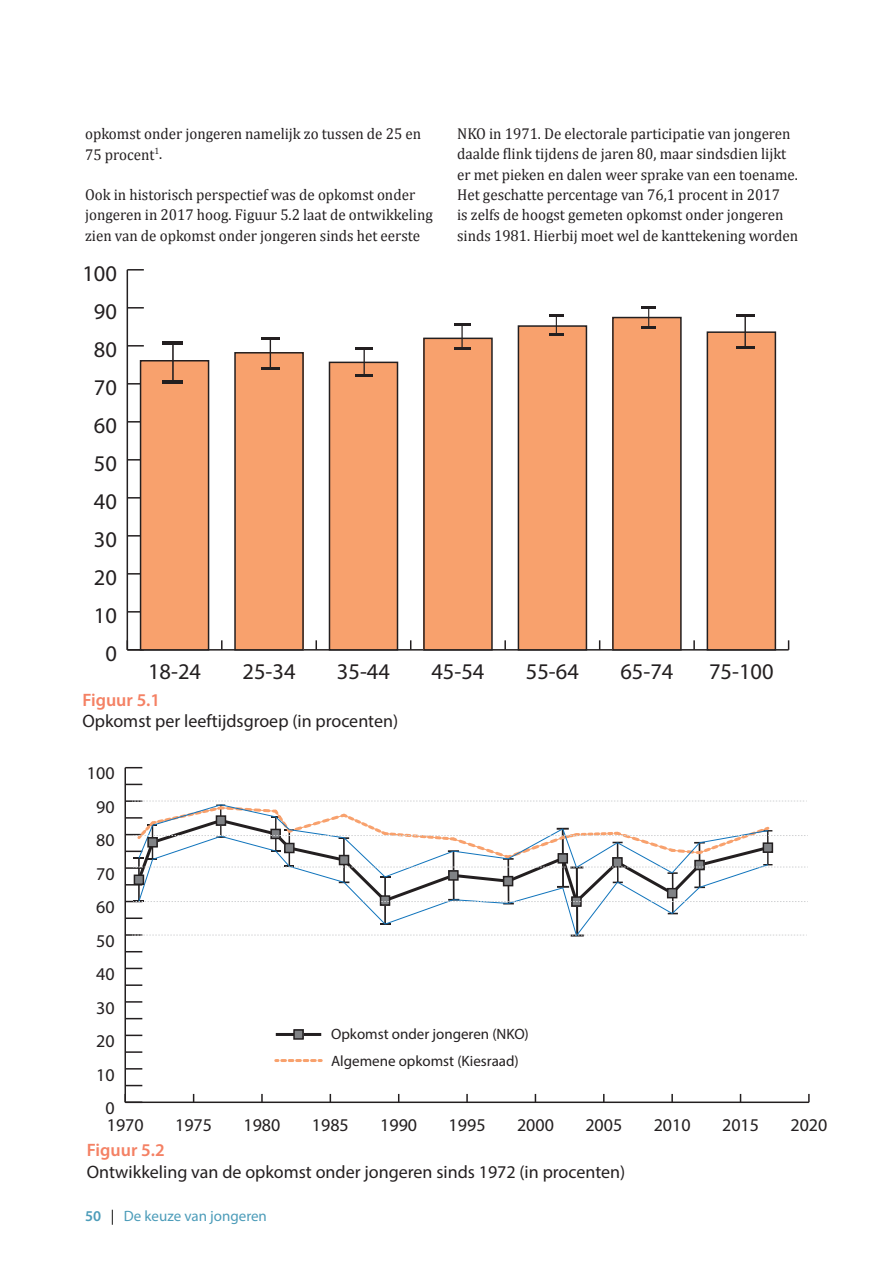
<style>
.page{position:relative;width:893px;height:1263px;background:#fff}
.page>*{position:absolute;margin:0;border:0;box-sizing:border-box;transform-origin:0 0}
.t1{font:22.5px "Myriad Pro";color:#231f20}
.t2{font:18px "Myriad Pro";color:#231f20}
.t3{font:600 18px "Myriad Pro";color:#f48164}
.t4{font:15.75px/20.2px "Cambria";color:#231f20;scale:.95 1}
.t5{font:15px/27.3px "Myriad Pro";color:#231f20}
.t6{font:15px "Myriad Pro";color:#4c9cb9}
.s1{font-weight:600}
.s2{color:#040503}
</style>
<div class="page">
<hr style="left:127px;top:649px;width:662px;height:2px;background:#231f20">
<svg style="left:221px;top:640px;width:2px;height:9px"></svg>
<svg style="left:315px;top:640px;width:2px;height:10px"></svg>
<svg style="left:504px;top:640px;width:2px;height:9px"></svg>
<svg style="left:693px;top:640px;width:2px;height:9px"></svg>
<hr style="left:127px;top:270px;width:1px;height:380px;background:#231f20">
<svg style="left:127px;top:640px;width:13px;height:11px"></svg>
<svg style="left:128px;top:611px;width:12px;height:2px"></svg>
<svg style="left:128px;top:573px;width:12px;height:2px"></svg>
<svg style="left:128px;top:535px;width:12px;height:2px"></svg>
<svg style="left:128px;top:497px;width:12px;height:2px"></svg>
<svg style="left:128px;top:459px;width:12px;height:2px"></svg>
<svg style="left:128px;top:421px;width:12px;height:2px"></svg>
<svg style="left:128px;top:383px;width:12px;height:2px"></svg>
<svg style="left:128px;top:345px;width:16px;height:2px"></svg>
<svg style="left:128px;top:307px;width:16px;height:2px"></svg>
<svg style="left:127px;top:269px;width:17px;height:2px"></svg>
<div style="left:141px;top:361px;width:68px;height:289px;background:#f8a16d"></div>
<div style="left:140px;top:360px;width:69px;height:291px;border:2px solid #231f20"></div>
<div style="left:235px;top:353px;width:68px;height:297px;background:#f8a16d"></div>
<div style="left:234px;top:352px;width:70px;height:299px;border:2px solid #231f20"></div>
<div style="left:329px;top:362px;width:68px;height:288px;background:#f8a16d"></div>
<div style="left:329px;top:362px;width:69px;height:289px;border:2px solid #231f20"></div>
<div style="left:424px;top:338px;width:68px;height:312px;background:#f8a16d"></div>
<div style="left:423px;top:338px;width:70px;height:313px;border:2px solid #231f20"></div>
<div style="left:518px;top:326px;width:68px;height:324px;background:#f8a16d"></div>
<div style="left:518px;top:325px;width:69px;height:326px;border:2px solid #231f20"></div>
<div style="left:613px;top:318px;width:68px;height:332px;background:#f8a16d"></div>
<div style="left:612px;top:317px;width:70px;height:334px;border:2px solid #231f20"></div>
<div style="left:707px;top:332px;width:68px;height:318px;background:#f8a16d"></div>
<div style="left:707px;top:331px;width:69px;height:320px;border:2px solid #231f20"></div>
<hr style="left:172px;top:343px;width:2px;height:39px;background:#231f20">
<hr style="left:163px;top:341px;width:20px;height:3px;background:#231f20">
<hr style="left:163px;top:380px;width:20px;height:3px;background:#231f20">
<hr style="left:270px;top:338px;width:1px;height:31px;background:#231f20">
<hr style="left:261px;top:337px;width:18px;height:3px;background:#231f20">
<hr style="left:261px;top:367px;width:18px;height:3px;background:#231f20">
<hr style="left:363px;top:349px;width:2px;height:27px;background:#231f20">
<hr style="left:356px;top:347px;width:17px;height:3px;background:#231f20">
<svg style="left:356px;top:375px;width:17px;height:2px"></svg>
<hr style="left:461px;top:325px;width:2px;height:24px;background:#231f20">
<svg style="left:454px;top:324px;width:16px;height:2px"></svg>
<svg style="left:454px;top:348px;width:16px;height:2px"></svg>
<hr style="left:549px;top:314px;width:15px;height:3px;background:#231f20">
<svg style="left:549px;top:317px;width:15px;height:19px"></svg>
<hr style="left:641px;top:306px;width:15px;height:3px;background:#231f20">
<svg style="left:641px;top:309px;width:15px;height:19px"></svg>
<hr style="left:744px;top:316px;width:2px;height:32px;background:#231f20">
<hr style="left:736px;top:314px;width:18px;height:3px;background:#231f20">
<hr style="left:736px;top:346px;width:18px;height:3px;background:#231f20">
<hr style="left:125px;top:1101px;width:684px;height:2px;background:#231f20">
<svg style="left:261px;top:1094px;width:2px;height:8px"></svg>
<svg style="left:466px;top:1094px;width:2px;height:8px"></svg>
<svg style="left:603px;top:1094px;width:2px;height:8px"></svg>
<svg style="left:671px;top:1094px;width:2px;height:8px"></svg>
<svg style="left:808px;top:1094px;width:2px;height:8px"></svg>
<hr style="left:124px;top:768px;width:2px;height:334px;background:#231f20">
<svg style="left:124px;top:1094px;width:18px;height:9px"></svg>
<svg style="left:126px;top:1068px;width:16px;height:1px"></svg>
<svg style="left:126px;top:1034px;width:16px;height:2px"></svg>
<svg style="left:126px;top:1001px;width:16px;height:2px"></svg>
<svg style="left:126px;top:968px;width:16px;height:1px"></svg>
<svg style="left:125px;top:767px;width:17px;height:1px"></svg>
<svg style="left:126px;top:1085px;width:16px;height:1px"></svg>
<svg style="left:126px;top:1051px;width:16px;height:2px"></svg>
<svg style="left:126px;top:1018px;width:16px;height:1px"></svg>
<svg style="left:126px;top:984px;width:16px;height:2px"></svg>
<svg style="left:126px;top:951px;width:16px;height:1px"></svg>
<svg style="left:126px;top:784px;width:16px;height:1px"></svg>
<svg style="left:126px;top:800px;width:682px;height:136px"></svg>
<hr style="left:276px;top:1033px;width:45px;height:3px;background:#231f20">
<div style="left:294px;top:1030px;width:9px;height:9px;background:#808285"></div>
<div style="left:293px;top:1029px;width:11px;height:11px;border:2px solid #231f20"></div>
<svg style="left:276px;top:1059px;width:45px;height:3px"></svg>
<p class="t4" style="left:85px;top:124px;width:355px">opkomst onder jongeren namelijk zo tussen de 25 en<br>75 procent<sup>1</sup>.</p>
<p class="t4" style="left:85px;top:184px;width:368px">Ook in historisch perspectief was de opkomst onder jongeren in 2017 hoog. Figuur 5.2 laat de ontwikkeling zien van de opkomst onder jongeren sinds het eerste</p>
<h1 class="t1" style="left:82px;top:260px;width:36px">100</h1>
<h1 class="t1" style="left:94px;top:298px;width:25px">90</h1>
<h1 class="t1" style="left:94px;top:336px;width:25px">80</h1>
<h1 class="t1" style="left:94px;top:374px;width:25px">70</h1>
<h1 class="t1" style="left:94px;top:412px;width:25px">60</h1>
<h1 class="t1" style="left:94px;top:450px;width:25px">50</h1>
<h1 class="t1" style="left:94px;top:488px;width:25px">40</h1>
<h1 class="t1" style="left:94px;top:526px;width:25px">30</h1>
<h1 class="t1" style="left:94px;top:564px;width:25px">20</h1>
<h1 class="t1" style="left:94px;top:602px;width:25px">10</h1>
<h1 class="t1" style="left:105px;top:640px;width:13px">0</h1>
<p class="t4" style="left:457px;top:124px;width:360px">NKO in 1971. De electorale participatie van jongeren daalde flink tijdens de jaren 80, maar sindsdien lijkt er met pieken en dalen weer sprake van een toename.<br>Het geschatte percentage van 76,1 procent in 2017<br>is zelfs de hoogst gemeten opkomst onder jongeren sinds 1981. Hierbij moet wel de kanttekening worden</p>
<h1 class="t1" style="left:148px;top:658px;width:55px">18-24</h1>
<h1 class="t1" style="left:242px;top:658px;width:55px">25-34</h1>
<h1 class="t1" style="left:337px;top:658px;width:55px">35-44</h1>
<h1 class="t1" style="left:431px;top:658px;width:55px">45-54</h1>
<h1 class="t1" style="left:526px;top:658px;width:55px">55-64</h1>
<h1 class="t1" style="left:620px;top:658px;width:55px">65-74</h1>
<h1 class="t1" style="left:709px;top:658px;width:66px">75-100</h1>
<p class="t3" style="left:82px;top:688px;width:79px">Figuur 5.1</p>
<p class="t2" style="left:82px;top:710px;width:317px">Opkomst per leeftijdsgroep (in procenten)</p>
<p class="t2" style="left:87px;top:762px;width:29px">100</p>
<p class="t2" style="left:96px;top:796px;width:20px">90</p>
<p class="t2" style="left:96px;top:829px;width:20px">80</p>
<p class="t2" style="left:96px;top:863px;width:20px">70</p>
<p class="t2" style="left:96px;top:896px;width:20px">60</p>
<p class="t2" style="left:96px;top:929px;width:20px">50</p>
<p class="t2" style="left:96px;top:963px;width:20px">40</p>
<p class="t2" style="left:96px;top:996px;width:20px">30</p>
<p class="t2" style="left:96px;top:1030px;width:20px">20</p>
<p class="t2" style="left:96px;top:1063px;width:20px">10</p>
<p class="t2" style="left:105px;top:1097px;width:11px">0</p>
<p class="t5" style="left:331px;top:1020px;width:199px">Opkomst onder jongeren (NKO)<br>Algemene opkomst (Kiesraad)</p>
<p class="t2" style="left:107px;top:1114px;width:38px">1970</p>
<p class="t2" style="left:175px;top:1114px;width:38px">1975</p>
<p class="t2" style="left:244px;top:1114px;width:38px">1980</p>
<p class="t2" style="left:312px;top:1114px;width:38px">1985</p>
<p class="t2" style="left:380px;top:1114px;width:38px">1990</p>
<p class="t2" style="left:449px;top:1114px;width:38px">1995</p>
<p class="t2" style="left:517px;top:1114px;width:38px">2000</p>
<p class="t2" style="left:585px;top:1114px;width:38px">2005</p>
<p class="t2" style="left:654px;top:1114px;width:38px">2010</p>
<p class="t2" style="left:722px;top:1114px;width:38px">2015</p>
<p class="t2" style="left:790px;top:1114px;width:38px">2020</p>
<p class="t3" style="left:87px;top:1139px;width:79px">Figuur 5.2</p>
<p class="t2" style="left:87px;top:1161px;width:540px">Ontwikkeling van de opkomst onder jongeren sinds 1972 (in procenten)</p>
<p class="t6" style="left:85px;top:1207px;width:183px"><span class="s1">50</span> <span class="s2">|</span> De keuze van jongeren</p>
</div>
